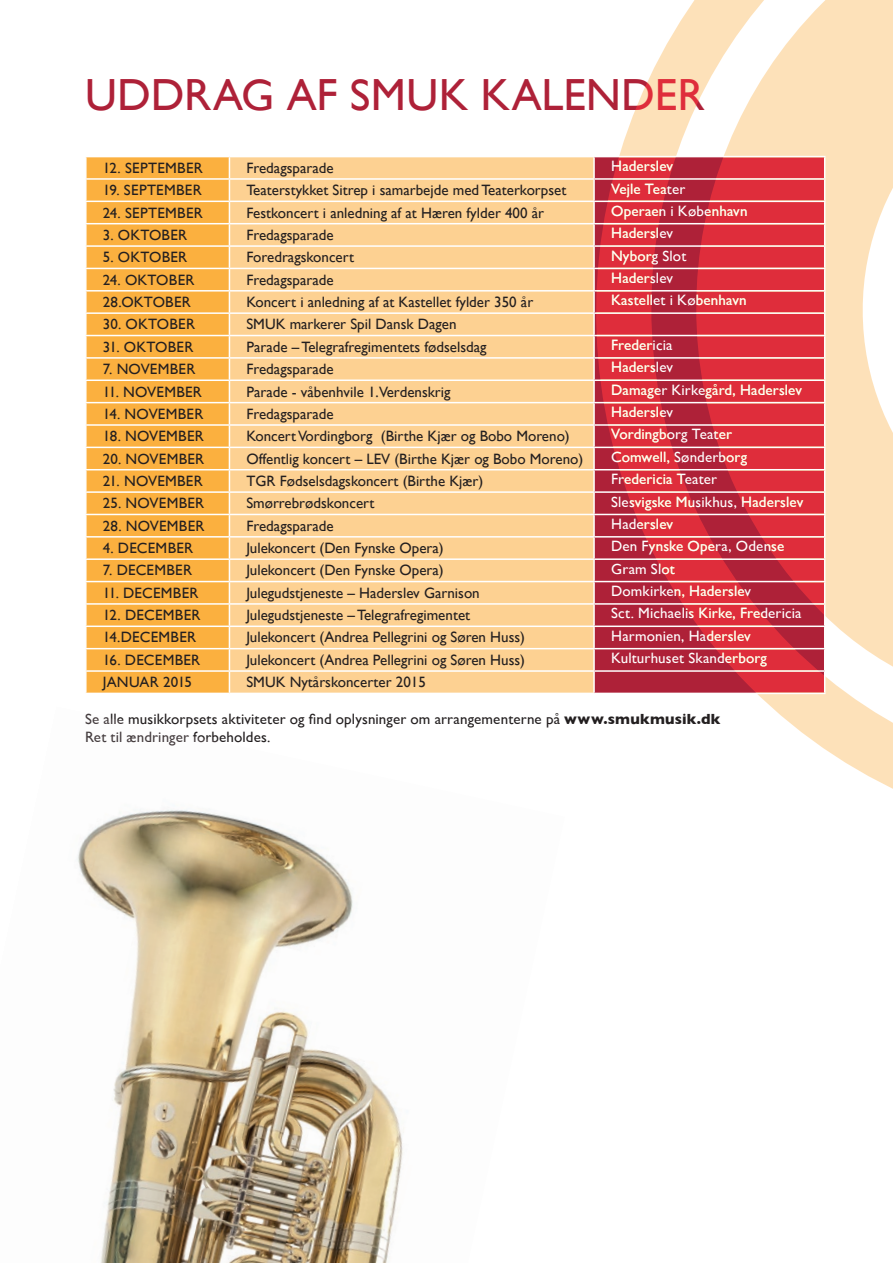
<style>
.page{position:relative;width:893px;height:1263px;background:#fff}
.page>*{position:absolute;margin:0;border:0;box-sizing:border-box;transform-origin:0 0}
.t1{font:45px "Gill Sans";color:#ae2138}
.t2{font:15px "Gill Sans";color:#231f20}
.t3{font:15px/18px "Gill Sans";letter-spacing:.015em;color:#231f20}
.t4{font:15px "Gill Sans";letter-spacing:.01em;color:#fff}
.s1{font-weight:700}
</style>
<div class="page">
<svg style="left:619px;top:0;width:274px;height:789px;fill:#fde1b9"></svg>
<img style="left:77px;top:810px;width:327px;height:453px">
<div style="left:87px;top:157px;width:142px;height:536px;background:#fbb03f"></div>
<div style="left:230px;top:157px;width:363px;height:536px;background:#fdd192"></div>
<svg style="left:595px;top:157px;width:229px;height:536px;background:#cd2b3c"></svg>
<hr style="left:85px;top:178px;width:144px;height:2px;background:#fff">
<hr style="left:229px;top:178px;width:365px;height:2px;background:#fff">
<hr style="left:594px;top:178px;width:231px;height:2px;background:#fff">
<hr style="left:85px;top:201px;width:144px;height:1px;background:#fff">
<hr style="left:229px;top:201px;width:365px;height:1px;background:#fff">
<hr style="left:594px;top:201px;width:231px;height:1px;background:#fff">
<hr style="left:85px;top:223px;width:144px;height:1px;background:#fff">
<hr style="left:229px;top:223px;width:365px;height:1px;background:#fff">
<hr style="left:594px;top:223px;width:231px;height:1px;background:#fff">
<hr style="left:85px;top:245px;width:144px;height:2px;background:#fff">
<hr style="left:229px;top:245px;width:365px;height:2px;background:#fff">
<hr style="left:594px;top:245px;width:231px;height:2px;background:#fff">
<hr style="left:85px;top:268px;width:144px;height:1px;background:#fff">
<hr style="left:229px;top:268px;width:365px;height:1px;background:#fff">
<hr style="left:594px;top:268px;width:231px;height:1px;background:#fff">
<hr style="left:85px;top:290px;width:144px;height:2px;background:#fff">
<hr style="left:229px;top:290px;width:365px;height:2px;background:#fff">
<hr style="left:594px;top:290px;width:231px;height:2px;background:#fff">
<hr style="left:85px;top:312px;width:144px;height:2px;background:#fff">
<hr style="left:229px;top:312px;width:365px;height:2px;background:#fff">
<hr style="left:594px;top:312px;width:231px;height:2px;background:#fff">
<hr style="left:85px;top:335px;width:144px;height:1px;background:#fff">
<hr style="left:229px;top:335px;width:365px;height:1px;background:#fff">
<hr style="left:594px;top:335px;width:231px;height:1px;background:#fff">
<hr style="left:85px;top:357px;width:144px;height:2px;background:#fff">
<hr style="left:229px;top:357px;width:365px;height:2px;background:#fff">
<hr style="left:594px;top:357px;width:231px;height:2px;background:#fff">
<hr style="left:85px;top:379px;width:144px;height:2px;background:#fff">
<hr style="left:229px;top:379px;width:365px;height:2px;background:#fff">
<hr style="left:594px;top:379px;width:231px;height:2px;background:#fff">
<hr style="left:85px;top:402px;width:144px;height:1px;background:#fff">
<hr style="left:229px;top:402px;width:365px;height:1px;background:#fff">
<hr style="left:594px;top:402px;width:231px;height:1px;background:#fff">
<hr style="left:85px;top:424px;width:144px;height:2px;background:#fff">
<hr style="left:229px;top:424px;width:365px;height:2px;background:#fff">
<hr style="left:594px;top:424px;width:231px;height:2px;background:#fff">
<hr style="left:85px;top:447px;width:144px;height:1px;background:#fff">
<hr style="left:229px;top:447px;width:365px;height:1px;background:#fff">
<hr style="left:594px;top:447px;width:231px;height:1px;background:#fff">
<hr style="left:85px;top:469px;width:144px;height:1px;background:#fff">
<hr style="left:229px;top:469px;width:365px;height:1px;background:#fff">
<hr style="left:594px;top:469px;width:231px;height:1px;background:#fff">
<hr style="left:85px;top:491px;width:144px;height:2px;background:#fff">
<hr style="left:229px;top:491px;width:365px;height:2px;background:#fff">
<hr style="left:594px;top:491px;width:231px;height:2px;background:#fff">
<hr style="left:85px;top:514px;width:144px;height:1px;background:#fff">
<hr style="left:229px;top:514px;width:365px;height:1px;background:#fff">
<hr style="left:594px;top:514px;width:231px;height:1px;background:#fff">
<hr style="left:85px;top:536px;width:144px;height:2px;background:#fff">
<hr style="left:229px;top:536px;width:365px;height:2px;background:#fff">
<hr style="left:594px;top:536px;width:231px;height:2px;background:#fff">
<hr style="left:85px;top:558px;width:144px;height:2px;background:#fff">
<hr style="left:229px;top:558px;width:365px;height:2px;background:#fff">
<hr style="left:594px;top:558px;width:231px;height:2px;background:#fff">
<hr style="left:85px;top:581px;width:144px;height:1px;background:#fff">
<hr style="left:229px;top:581px;width:365px;height:1px;background:#fff">
<hr style="left:594px;top:581px;width:231px;height:1px;background:#fff">
<hr style="left:85px;top:603px;width:144px;height:2px;background:#fff">
<hr style="left:229px;top:603px;width:365px;height:2px;background:#fff">
<hr style="left:594px;top:603px;width:231px;height:2px;background:#fff">
<hr style="left:85px;top:625px;width:144px;height:2px;background:#fff">
<hr style="left:229px;top:625px;width:365px;height:2px;background:#fff">
<hr style="left:594px;top:625px;width:231px;height:2px;background:#fff">
<hr style="left:85px;top:648px;width:144px;height:1px;background:#fff">
<hr style="left:229px;top:648px;width:365px;height:1px;background:#fff">
<hr style="left:594px;top:648px;width:231px;height:1px;background:#fff">
<hr style="left:85px;top:670px;width:144px;height:2px;background:#fff">
<hr style="left:229px;top:670px;width:365px;height:2px;background:#fff">
<hr style="left:594px;top:670px;width:231px;height:2px;background:#fff">
<hr style="left:594px;top:693px;width:231px;height:1px;background:#fff">
<svg style="left:229px;top:157px;width:1px;height:536px"></svg>
<hr style="left:594px;top:156px;width:231px;height:1px;background:#fff">
<svg style="left:824px;top:157px;width:1px;height:536px"></svg>
<h1 class="t1" style="left:85px;top:68px;width:621px">UDDRAG AF SMUK KALENDER</h1>
<p class="t3" style="left:103px;top:159px;width:102px">12. SEPTEMBER</p>
<p class="t2" style="left:246px;top:159px;width:89px">Fredagsparade</p>
<p class="t4" style="left:611px;top:157px;width:64px">Haderslev</p>
<p class="t3" style="left:103px;top:181px;width:100px">19. SEPTEMBER</p>
<p class="t2" style="left:246px;top:182px;width:321px">Teaterstykket Sitrep i samarbejde med Teaterkorpset</p>
<p class="t4" style="left:611px;top:180px;width:76px">Vejle Teater</p>
<p class="t3" style="left:103px;top:203px;width:102px">24. SEPTEMBER</p>
<p class="t2" style="left:246px;top:204px;width:299px">Festkoncert i anledning af at Hæren fylder 400 år</p>
<p class="t4" style="left:611px;top:202px;width:138px">Operaen i København</p>
<p class="t3" style="left:103px;top:226px;width:86px">3. OKTOBER</p>
<p class="t2" style="left:246px;top:226px;width:89px">Fredagsparade</p>
<p class="t4" style="left:611px;top:224px;width:64px">Haderslev</p>
<p class="t3" style="left:103px;top:248px;width:86px">5. OKTOBER</p>
<p class="t2" style="left:246px;top:249px;width:109px">Foredragskoncert</p>
<p class="t4" style="left:611px;top:247px;width:77px">Nyborg Slot</p>
<p class="t3" style="left:103px;top:270px;width:93px">24. OKTOBER</p>
<p class="t2" style="left:246px;top:271px;width:89px">Fredagsparade</p>
<p class="t4" style="left:611px;top:269px;width:64px">Haderslev</p>
<p class="t3" style="left:103px;top:293px;width:90px">28.OKTOBER</p>
<p class="t2" style="left:246px;top:293px;width:288px">Koncert i anledning af at Kastellet fylder 350 år</p>
<p class="t4" style="left:611px;top:291px;width:137px">Kastellet i København</p>
<p class="t3" style="left:103px;top:315px;width:94px">30. OKTOBER</p>
<p class="t2" style="left:246px;top:316px;width:212px">SMUK markerer Spil Dansk Dagen</p>
<p class="t3" style="left:103px;top:338px;width:92px">31. OKTOBER</p>
<p class="t2" style="left:246px;top:338px;width:242px">Parade – Telegrafregimentets fødselsdag</p>
<p class="t4" style="left:611px;top:336px;width:63px">Fredericia</p>
<p class="t3" style="left:103px;top:360px;width:94px">7. NOVEMBER</p>
<p class="t2" style="left:246px;top:360px;width:89px">Fredagsparade</p>
<p class="t4" style="left:611px;top:358px;width:64px">Haderslev</p>
<p class="t3" style="left:103px;top:382px;width:101px">11. NOVEMBER</p>
<p class="t2" style="left:246px;top:383px;width:206px">Parade - våbenhvile 1.Verdenskrig</p>
<p class="t4" style="left:611px;top:381px;width:192px">Damager Kirkegård, Haderslev</p>
<p class="t3" style="left:103px;top:405px;width:102px">14. NOVEMBER</p>
<p class="t2" style="left:246px;top:405px;width:89px">Fredagsparade</p>
<p class="t4" style="left:611px;top:403px;width:64px">Haderslev</p>
<p class="t3" style="left:103px;top:427px;width:103px">18. NOVEMBER</p>
<p class="t2" style="left:246px;top:427px;width:325px">Koncert Vordingborg (Birthe Kjær og Bobo Moreno)</p>
<p class="t4" style="left:611px;top:426px;width:123px">Vordingborg Teater</p>
<p class="t3" style="left:103px;top:449px;width:103px">20. NOVEMBER</p>
<p class="t2" style="left:246px;top:450px;width:338px">Offentlig koncert – LEV (Birthe Kjær og Bobo Moreno)</p>
<p class="t4" style="left:611px;top:448px;width:138px">Comwell, Sønderborg</p>
<p class="t3" style="left:103px;top:472px;width:102px">21. NOVEMBER</p>
<p class="t2" style="left:246px;top:472px;width:238px">TGR Fødselsdagskoncert (Birthe Kjær)</p>
<p class="t4" style="left:611px;top:470px;width:108px">Fredericia Teater</p>
<p class="t3" style="left:103px;top:494px;width:103px">25. NOVEMBER</p>
<p class="t2" style="left:246px;top:494px;width:129px">Smørrebrødskoncert</p>
<p class="t4" style="left:611px;top:493px;width:194px">Slesvigske Musikhus, Haderslev</p>
<p class="t3" style="left:103px;top:516px;width:103px">28. NOVEMBER</p>
<p class="t2" style="left:246px;top:517px;width:89px">Fredagsparade</p>
<p class="t4" style="left:611px;top:515px;width:64px">Haderslev</p>
<p class="t3" style="left:103px;top:539px;width:92px">4. DECEMBER</p>
<p class="t2" style="left:246px;top:539px;width:199px">Julekoncert (Den Fynske Opera)</p>
<p class="t4" style="left:611px;top:537px;width:175px">Den Fynske Opera, Odense</p>
<p class="t3" style="left:103px;top:561px;width:91px">7. DECEMBER</p>
<p class="t2" style="left:246px;top:561px;width:199px">Julekoncert (Den Fynske Opera)</p>
<p class="t4" style="left:611px;top:560px;width:65px">Gram Slot</p>
<p class="t3" style="left:103px;top:583px;width:97px">11. DECEMBER</p>
<p class="t2" style="left:246px;top:584px;width:235px">Julegudstjeneste – Haderslev Garnison</p>
<p class="t4" style="left:611px;top:582px;width:142px">Domkirken, Haderslev</p>
<p class="t3" style="left:103px;top:606px;width:99px">12. DECEMBER</p>
<p class="t2" style="left:246px;top:606px;width:225px">Julegudstjeneste – Telegrafregimentet</p>
<p class="t4" style="left:611px;top:604px;width:192px">Sct. Michaelis Kirke, Fredericia</p>
<p class="t3" style="left:103px;top:628px;width:95px">14.DECEMBER</p>
<p class="t2" style="left:246px;top:629px;width:280px">Julekoncert (Andrea Pellegrini og Søren Huss)</p>
<p class="t4" style="left:611px;top:627px;width:141px">Harmonien, Haderslev</p>
<p class="t3" style="left:103px;top:650px;width:99px">16. DECEMBER</p>
<p class="t2" style="left:246px;top:651px;width:280px">Julekoncert (Andrea Pellegrini og Søren Huss)</p>
<p class="t4" style="left:611px;top:649px;width:157px">Kulturhuset Skanderborg</p>
<p class="t3" style="left:103px;top:673px;width:91px">JANUAR 2015</p>
<p class="t2" style="left:246px;top:673px;width:181px">SMUK Nytårskoncerter 2015</p>
<p class="t3" style="left:85px;top:710px;width:637px">Se alle musikkorpsets aktiviteter og find oplysninger om arrangementerne på <span class="s1">www.smukmusik.dk<br></span>Ret til ændringer forbeholdes.</p>
</div>
